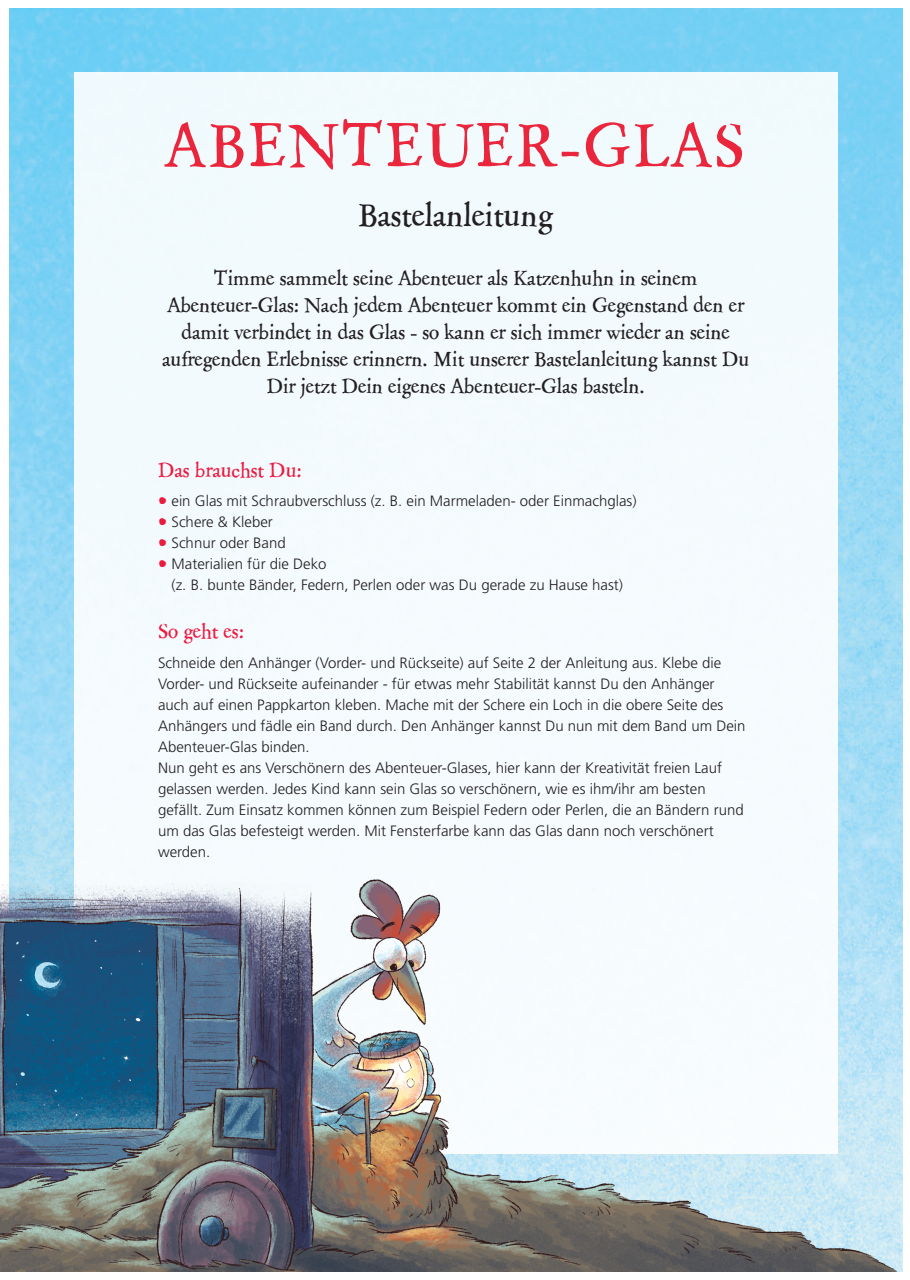
<style>
.page{position:relative;width:910px;height:1280px;background:#fff}
.page>*{position:absolute;margin:0;border:0;box-sizing:border-box;transform-origin:0 0}
.t1{font:63px "Gnaramops";letter-spacing:.05em;color:#ea263c}
.t2{font:33px "Gnaramops";color:#231f20}
.t3{font:21px/27px "Gnaramops";color:#231f20;text-align:center}
.t4{font:21px "Gnaramops";color:#ed1a40}
.t5{font:300 15px/21px "Frutiger LT Std";color:#231f20}
.s1{font-family:"Gnaramops";font-weight:400;font-size:24px;color:#ed1a40}
</style>
<div class="page">
<img style="left:9px;top:9px;width:893px;height:1262px">
<div style="left:74px;top:72px;width:763px;height:1081px;background:#f3fafd"></div>
<img style="left:0;top:843px;width:901px;height:428px">
<p class="t1" style="left:165px;top:110px;width:581px">ABENTEUER-GLAS</p>
<p class="t2" style="left:358px;top:197px;width:196px">Bastelanleitung</p>
<p class="t3" style="left:162px;top:265px;width:589px">Timme sammelt seine Abenteuer als Katzenhuhn in seinem Abenteuer-Glas: Nach jedem Abenteuer kommt ein Gegenstand den er damit verbindet in das Glas - so kann er sich immer wieder an seine aufregenden Erlebnisse erinnern. Mit unserer Bastelanleitung kannst Du Dir jetzt Dein eigenes Abenteuer-Glas basteln.</p>
<p class="t4" style="left:158px;top:458px;width:145px">Das brauchst Du:</p>
<p class="t5" style="left:158px;top:491px;width:480px"><span class="s1">•</span> ein Glas mit Schraubverschluss (z. B. ein Marmeladen- oder Einmachglas)</p>
<p class="t5" style="left:158px;top:512px;width:116px"><span class="s1">•</span> Schere &amp; Kleber</p>
<p class="t5" style="left:158px;top:533px;width:129px"><span class="s1">•</span> Schnur oder Band</p>
<p class="t5" style="left:171px;top:554px;width:453px;text-indent:-13px"><span class="s1">•</span> Materialien für die Deko<br>(z. B. bunte Bänder, Federn, Perlen oder was Du gerade zu Hause hast)</p>
<p class="t4" style="left:158px;top:619px;width:87px">So geht es:</p>
<p class="t5" style="left:158px;top:652px;width:589px">Schneide den Anhänger (Vorder- und Rückseite) auf Seite 2 der Anleitung aus. Klebe die Vorder- und Rückseite aufeinander - für etwas mehr Stabilität kannst Du den Anhänger auch auf einen Pappkarton kleben. Mache mit der Schere ein Loch in die obere Seite des Anhängers und fädle ein Band durch. Den Anhänger kannst Du nun mit dem Band um Dein Abenteuer-Glas binden.</p>
<p class="t5" style="left:158px;top:757px;width:587px">Nun geht es ans Verschönern des Abenteuer-Glases, hier kann der Kreativität freien Lauf gelassen werden. Jedes Kind kann sein Glas so verschönern, wie es ihm/ihr am besten gefällt. Zum Einsatz kommen können zum Beispiel Federn oder Perlen, die an Bändern rund um das Glas befesteigt werden. Mit Fensterfarbe kann das Glas dann noch verschönert werden.</p>
</div>
